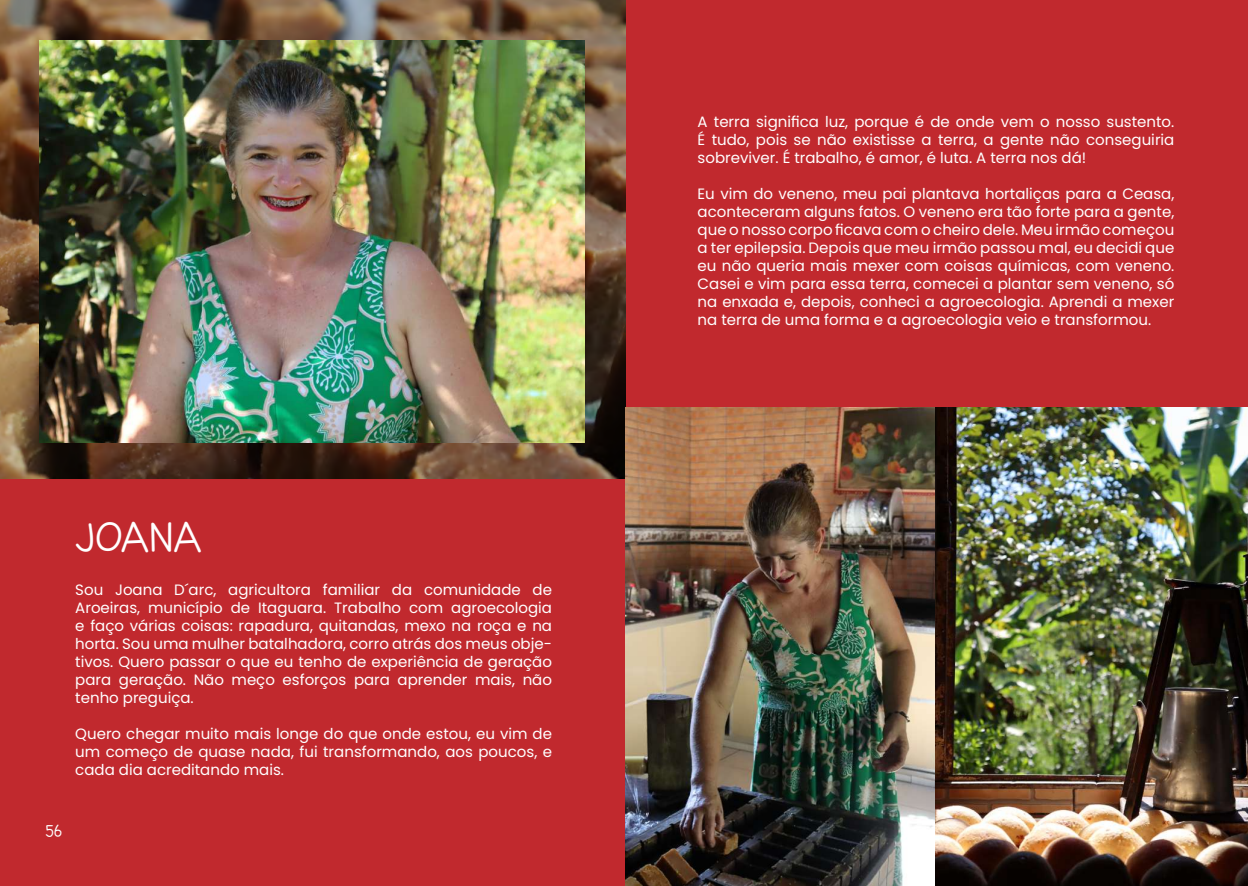
<style>
.page{position:relative;width:1248px;height:886px;background:#fff}
.page>*{position:absolute;margin:0;border:0;box-sizing:border-box;transform-origin:0 0}
.t1{font:700 43.88px "Springwood Line";color:#fff}
.t2{font:700 17.5px "Springwood Line";color:#fff}
.t3{font:15px/18px "Poppins";color:#fff;text-align:justify}
</style>
<div class="page">
<div style="left:0;top:0;width:1247px;height:886px;background:#c1292e"></div>
<img style="left:0;top:0;width:625px;height:478px">
<img style="left:625px;top:407px;width:622px;height:479px">
<img style="left:39px;top:40px;width:545px;height:403px">
<h1 class="t1" style="left:75px;top:511px;width:128px">JOANA</h1>
<p class="t3" style="left:75px;top:581px;width:478px">Sou Joana D´arc, agricultora familiar da comunidade de Aroeiras, município de Itaguara. Trabalho com agroecologia e faço várias coisas: rapadura, quitandas, mexo na roça e na horta. Sou uma mulher batalhadora, corro atrás dos meus obje&shy;tivos. Quero passar o que eu tenho de experiência de geração para geração. Não meço esforços para aprender mais, não tenho preguiça.</p>
<p class="t3" style="left:75px;top:725px;width:478px">Quero chegar muito mais longe do que onde estou, eu vim de um começo de quase nada, fui transformando, aos poucos, e cada dia acreditando mais.</p>
<p class="t2" style="left:45px;top:820px;width:18px">56</p>
<p class="t3" style="left:697px;top:112px;width:478px">A terra significa luz, porque é de onde vem o nosso sustento.<br>É tudo, pois se não existisse a terra, a gente não conseguiria sobreviver. É trabalho, é amor, é luta. A terra nos dá!</p>
<p class="t3" style="left:697px;top:184px;width:478px">Eu vim do veneno, meu pai plantava hortaliças para a Ceasa, aconteceram alguns fatos. O veneno era tão forte para a gente, que o nosso corpo ficava com o cheiro dele. Meu irmão começou a ter epilepsia. Depois que meu irmão passou mal, eu decidi que eu não queria mais mexer com coisas químicas, com veneno.<br>Casei e vim para essa terra, comecei a plantar sem veneno, só na enxada e, depois, conheci a agroecologia. Aprendi a mexer na terra de uma forma e a agroecologia veio e transformou.</p>
</div>
